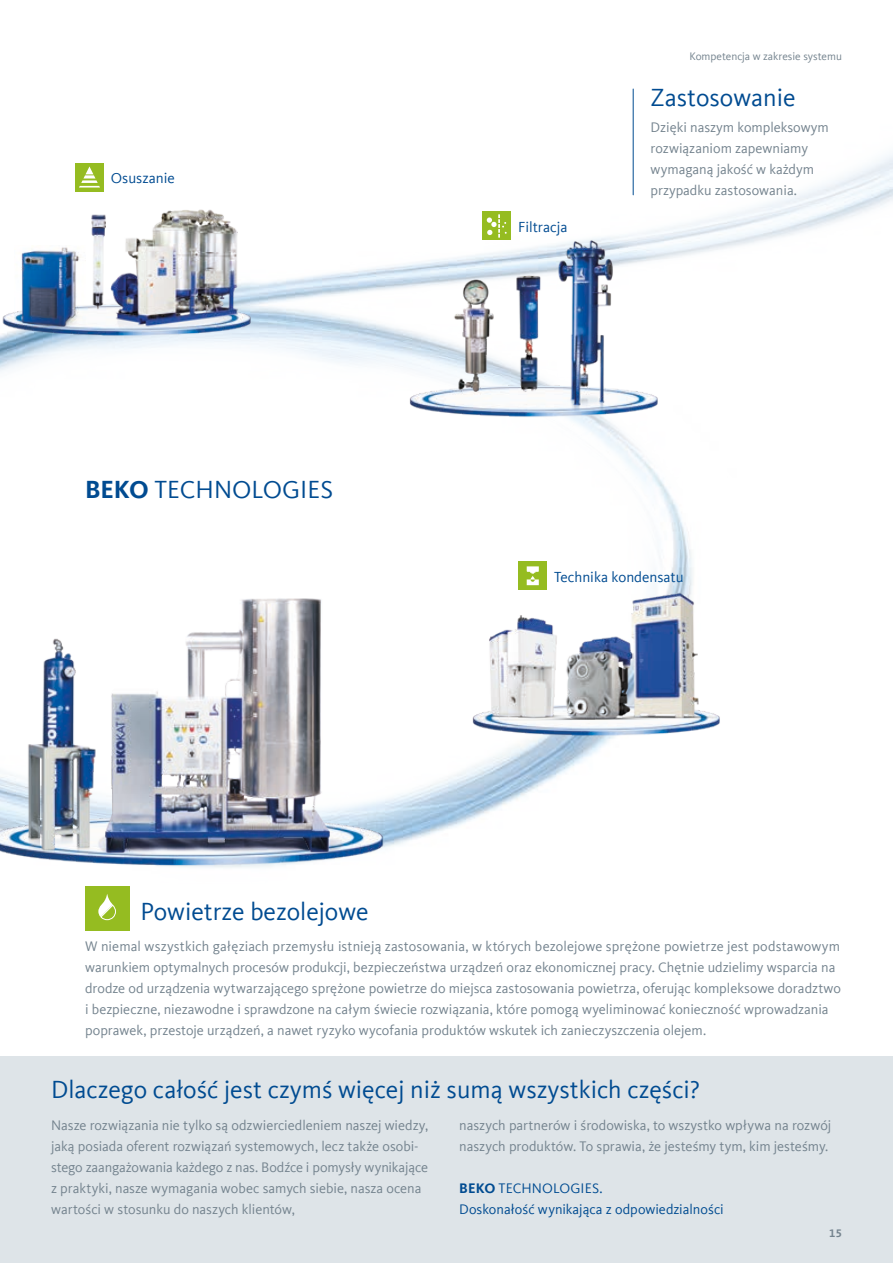
<style>
.page{position:relative;width:893px;height:1263px;background:#fff}
.page>*{position:absolute;margin:0;border:0;box-sizing:border-box;transform-origin:0 0}
.t1{font:25.5px "Kievit Offc Pro";color:#004b91}
.t2{font:15px "Kievit Offc Pro";color:#004b91}
.t3{font:14.25px/21px "Kievit Offc Pro";color:#74838e}
.t4{font:14.25px/21px "Kievit Offc Pro";letter-spacing:.005em;color:#004b91}
.t5{font:11.25px "Kievit Offc Pro";color:#74838e}
.t6{font:700 11.25px "Kievit Offc Pro";color:#74838e}
.s1{font-weight:700}
</style>
<div class="page">
<img style="left:0;top:88px;width:893px;height:843px">
<div style="left:0;top:1056px;width:893px;height:207px;background:#dee4e8"></div>
<img style="left:466px;top:699px;width:261px;height:40px">
<img style="left:474px;top:582px;width:243px;height:155px">
<img style="left:403px;top:380px;width:262px;height:40px">
<img style="left:549px;top:234px;width:71px;height:177px">
<img style="left:508px;top:271px;width:37px;height:123px">
<img style="left:450px;top:264px;width:44px;height:151px">
<img style="left:0;top:299px;width:258px;height:40px">
<img style="left:84px;top:212px;width:18px;height:109px">
<img style="left:102px;top:207px;width:155px;height:123px">
<img style="left:14px;top:245px;width:72px;height:82px">
<img style="left:15px;top:243px;width:68px;height:90px">
<img style="left:0;top:807px;width:395px;height:64px">
<img style="left:17px;top:634px;width:78px;height:218px">
<img style="left:95px;top:586px;width:252px;height:271px">
<div style="left:85px;top:886px;width:44px;height:44px;background:#95bc21"></div>
<svg style="left:98px;top:894px;width:18px;height:26px"></svg>
<hr style="left:633px;top:89px;width:1px;height:106px;background:#004b91">
<div style="left:75px;top:163px;width:29px;height:28px;background:#95bc21"></div>
<svg style="left:79px;top:166px;width:21px;height:22px"></svg>
<div style="left:518px;top:561px;width:29px;height:29px;background:#95bc21"></div>
<svg style="left:527px;top:566px;width:12px;height:19px"></svg>
<div style="left:482px;top:212px;width:29px;height:28px;background:#95bc21"></div>
<svg style="left:487px;top:214px;width:20px;height:24px"></svg>
<p class="t2" style="left:111px;top:169px;width:66px">Osuszanie</p>
<h1 class="t1" style="left:85px;top:474px;width:250px"><span class="s1">BEKO</span> TECHNOLOGIES</h1>
<h1 class="t1" style="left:140px;top:896px;width:230px">Powietrze bezolejowe</h1>
<p class="t5" style="left:689px;top:49px;width:154px">Kompetencja w zakresie systemu</p>
<p class="t2" style="left:518px;top:218px;width:51px">Filtracja</p>
<h1 class="t1" style="left:651px;top:82px;width:147px">Zastosowanie</h1>
<p class="t3" style="left:651px;top:117px;width:180px">Dzięki naszym kompleksowym rozwiązaniom zapewniamy wymaganą jakość w każdym przypadku zastosowania.</p>
<p class="t2" style="left:554px;top:568px;width:131px">Technika kondensatu</p>
<p class="t3" style="left:85px;top:936px;width:757px">W niemal wszystkich gałęziach przemysłu istnieją zastosowania, w których bezolejowe sprężone powietrze jest podstawowym warunkiem optymalnych procesów produkcji, bezpieczeństwa urządzeń oraz ekonomicznej pracy. Chętnie udzielimy wsparcia na drodze od urządzenia wytwarzającego sprężone powietrze do miejsca zastosowania powietrza, oferując kompleksowe doradztwo i bezpieczne, niezawodne i sprawdzone na całym świecie rozwiązania, które pomogą wyeliminować konieczność wprowadzania poprawek, przestoje urządzeń, a nawet ryzyko wycofania produktów wskutek ich zanieczyszczenia olejem.</p>
<h1 class="t1" style="left:51px;top:1074px;width:651px">Dlaczego całość jest czymś więcej niż sumą wszystkich części?</h1>
<p class="t3" style="left:51px;top:1114px;width:379px">Nasze rozwiązania nie tylko są odzwierciedleniem naszej wiedzy, jaką posiada oferent rozwiązań systemowych, lecz także osobi&shy;stego zaangażowania każdego z nas. Bodźce i pomysły wynikające z praktyki, nasze wymagania wobec samych siebie, nasza ocena wartości w stosunku do naszych klientów,</p>
<p class="t3" style="left:459px;top:1114px;width:373px">naszych partnerów i środowiska, to wszystko wpływa na rozwój naszych produktów. To sprawia, że jesteśmy tym, kim jesteśmy.</p>
<p class="t4" style="left:459px;top:1177px;width:266px"><span class="s1">BEKO</span> TECHNOLOGIES.<br>Doskonałość wynikająca z odpowiedzialności</p>
<p class="t6" style="left:829px;top:1227px;width:14px">15</p>
</div>
